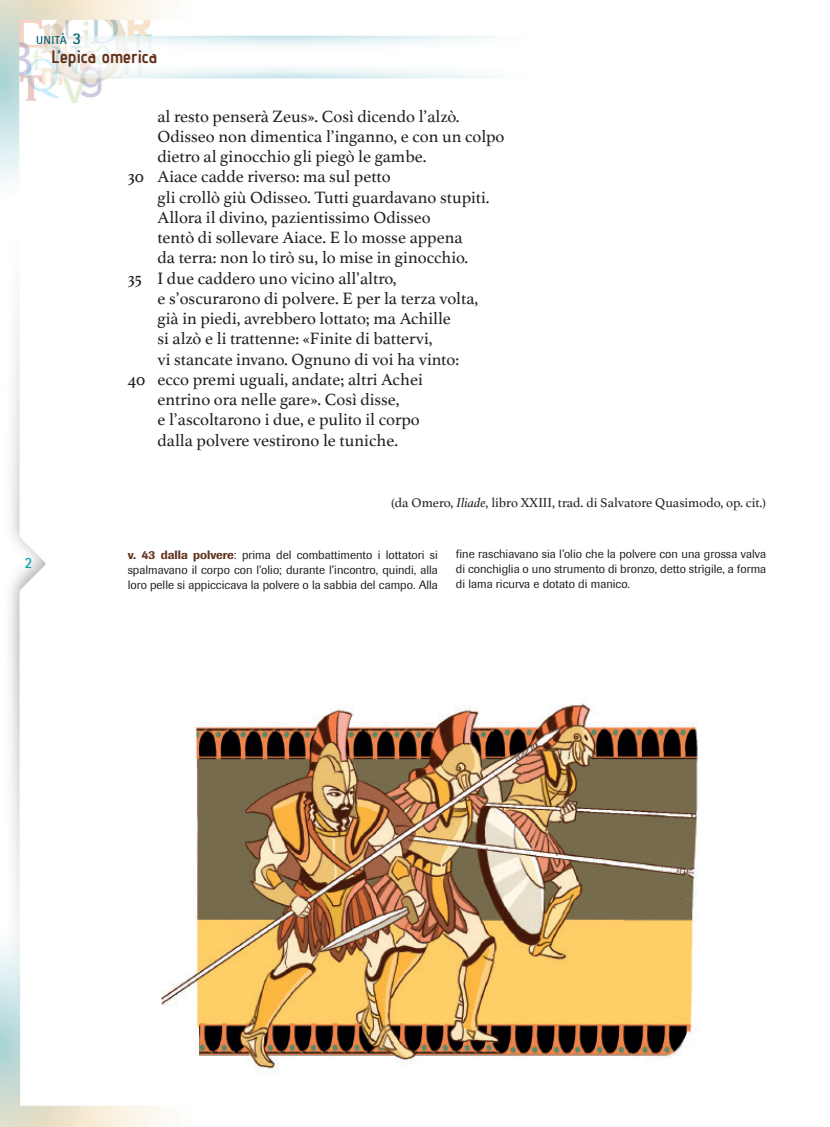
<style>
.page{position:relative;width:830px;height:1127px;background:#fff}
.page>*{position:absolute;margin:0;border:0;box-sizing:border-box;transform-origin:0 0}
.t1{font:700 18px "Advent Pro";color:#63331c}
.t2{font:17.25px "Athelas";color:#231f20}
.t3{font:700 15.75px "Rotis Sans Serif Std";color:#00a1b3;scale:.9 1}
.t4{font:13.5px "Athelas";color:#231f20}
.t5{font:12px/15px "Imago";color:#231f20;text-align:justify}
.t6{font:700 11.55px "Rotis Sans Serif Std";letter-spacing:.03em;color:#005f74}
.s1{font-size:16.5px}
.s2{font-style:italic}
.s3{font-weight:500;color:#63331c}
</style>
<div class="page">
<img style="left:0;top:0;width:492px;height:1127px">
<img style="left:155px;top:672px;width:543px;height:413px">
<p class="t6" style="left:36px;top:32px;width:47px">unità <span class="s1">3</span></p>
<p class="t1" style="left:51px;top:46px;width:107px">L’epica omerica</p>
<p class="t2" style="left:157px;top:102px;width:303px">al resto penserà Zeus». Così dicendo l’alzò.</p>
<p class="t2" style="left:157px;top:122px;width:348px">Odisseo non dimentica l’inganno, e con un colpo</p>
<p class="t2" style="left:157px;top:143px;width:270px">dietro al ginocchio gli piegò le gambe.</p>
<p class="t2" style="left:128px;top:163px;width:264px">30 Aiace cadde riverso: ma sul petto</p>
<p class="t2" style="left:157px;top:183px;width:333px">gli crollò giù Odisseo. Tutti guardavano stupiti.</p>
<p class="t2" style="left:157px;top:203px;width:275px">Allora il divino, pazientissimo Odisseo</p>
<p class="t2" style="left:157px;top:224px;width:306px">tentò di sollevare Aiace. E lo mosse appena</p>
<p class="t2" style="left:157px;top:244px;width:312px">da terra: non lo tirò su, lo mise in ginocchio.</p>
<p class="t2" style="left:128px;top:264px;width:270px">35 I due caddero uno vicino all’altro,</p>
<p class="t2" style="left:157px;top:284px;width:322px">e s’oscurarono di polvere. E per la terza volta,</p>
<p class="t2" style="left:157px;top:305px;width:295px">già in piedi, avrebbero lottato; ma Achille</p>
<p class="t2" style="left:157px;top:325px;width:276px">si alzò e li trattenne: «Finite di battervi,</p>
<p class="t2" style="left:157px;top:345px;width:303px">vi stancate invano. Ognuno di voi ha vinto:</p>
<p class="t2" style="left:128px;top:365px;width:296px">40 ecco premi uguali, andate; altri Achei</p>
<p class="t2" style="left:157px;top:386px;width:243px">entrino ora nelle gare». Così disse,</p>
<p class="t2" style="left:157px;top:406px;width:264px">e l’ascoltarono i due, e pulito il corpo</p>
<p class="t2" style="left:157px;top:426px;width:242px">dalla polvere vestirono le tuniche.</p>
<p class="t3" style="left:25px;top:552px;width:10px">2</p>
<p class="t4" style="left:391px;top:492px;width:376px">(da Omero, <span class="s2">Iliade</span>, libro XXIII, trad. di Salvatore Quasimodo, op. cit.)</p>
<p class="t5" style="left:128px;top:547px;width:311px"><span class="s3">v. 43 dalla polvere</span>: prima del combattimento i lottatori si spalmavano il corpo con l’olio; durante l’incontro, quindi, alla loro pelle si appiccicava la polvere o la sabbia del campo. Alla</p>
<p class="t5" style="left:455px;top:547px;width:311px">fine raschiavano sia l’olio che la polvere con una grossa valva di conchiglia o uno strumento di bronzo, detto strìgile, a forma di lama ricurva e dotato di manico.</p>
</div>
